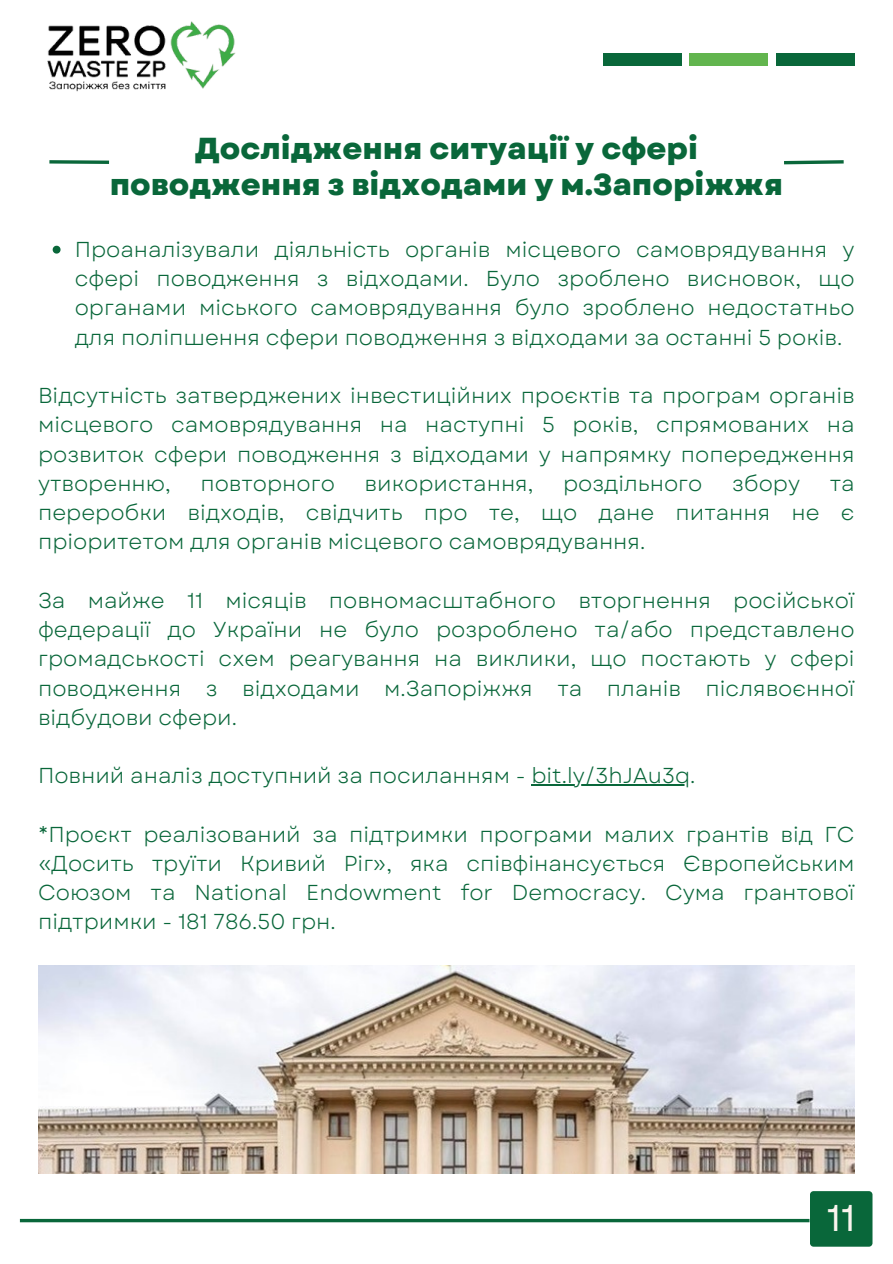
<style>
.page{position:relative;width:893px;height:1264px;background:#fff}
.page>*{position:absolute;margin:0;border:0;box-sizing:border-box;transform-origin:0 0}
.t1{font:37.2px "Garet";color:#faf5ee}
.t2{font:800 30.3px/36px "Garet";color:#09673a;text-align:center}
.t3{font:21.6px/29.2px "Garet";color:#09673a;text-align:justify}
</style>
<div class="page">
<img style="left:38px;top:965px;width:816px;height:208px">
<div style="left:603px;top:53px;width:78px;height:12px;background:#09673a"></div>
<div style="left:689px;top:53px;width:79px;height:12px;background:#62b54e"></div>
<div style="left:776px;top:53px;width:78px;height:12px;background:#09673a"></div>
<svg style="left:784px;top:160px;width:60px;height:5px"></svg>
<svg style="left:49px;top:160px;width:60px;height:4px"></svg>
<div style="left:809px;top:1191px;width:63px;height:55px;background:#09673a;border-radius:4px"></div>
<svg style="left:20px;top:1218px;width:789px;height:4px;background:#418967"></svg>
<svg style="left:53px;top:246px;width:8px;height:7px"></svg>
<hr style="left:531px;top:784px;width:159px;height:1px;background:#09673a">
<img style="left:47px;top:21px;width:189px;height:71px">
<p class="t2" style="left:110px;top:131px;width:674px">Дослідження ситуації у сфері поводження з відходами у м.Запоріжжя</p>
<p class="t3" style="left:75px;top:235px;width:781px">Проаналізували діяльність органів місцевого самоврядування у сфері поводження з відходами. Було зроблено висновок, що органами міського самоврядування було зроблено недостатньо для поліпшення сфери поводження з відходами за останні 5 років.</p>
<p class="t3" style="left:38px;top:381px;width:818px">Відсутність затверджених інвестиційних проєктів та програм органів місцевого самоврядування на наступні 5 років, спрямованих на розвиток сфери поводження з відходами у напрямку попередження утворенню,</p>
<p class="t3" style="left:200px;top:469px;width:136px">повторного</p>
<p class="t3" style="left:364px;top:469px;width:170px">використання,</p>
<p class="t3" style="left:563px;top:469px;width:141px">роздільного</p>
<p class="t3" style="left:732px;top:469px;width:69px">збору</p>
<p class="t3" style="left:38px;top:469px;width:818px;text-indent:791px">та переробки відходів, свідчить про те, що дане питання не є пріоритетом для органів місцевого самоврядування.</p>
<p class="t3" style="left:38px;top:585px;width:818px">За майже 11 місяців повномасштабного вторгнення російської федерації до України не було розроблено та/або представлено громадськості схем реагування на виклики, що постають у сфері поводження з відходами м.Запоріжжя та планів післявоєнної відбудови сфери.</p>
<p class="t3" style="left:38px;top:761px;width:658px">Повний аналіз доступний за посиланням - bit.ly/3hJAu3q.</p>
<p class="t3" style="left:38px;top:819px;width:818px">*Проєкт реалізований за підтримки програми малих грантів від ГС «Досить труїти Кривий Ріг», яка співфінансується Європейським Союзом та National Endowment for Democracy. Сума грантової підтримки - 181 786.50 грн.</p>
<p class="t1" style="left:826px;top:1190px;width:30px">11</p>
</div>
